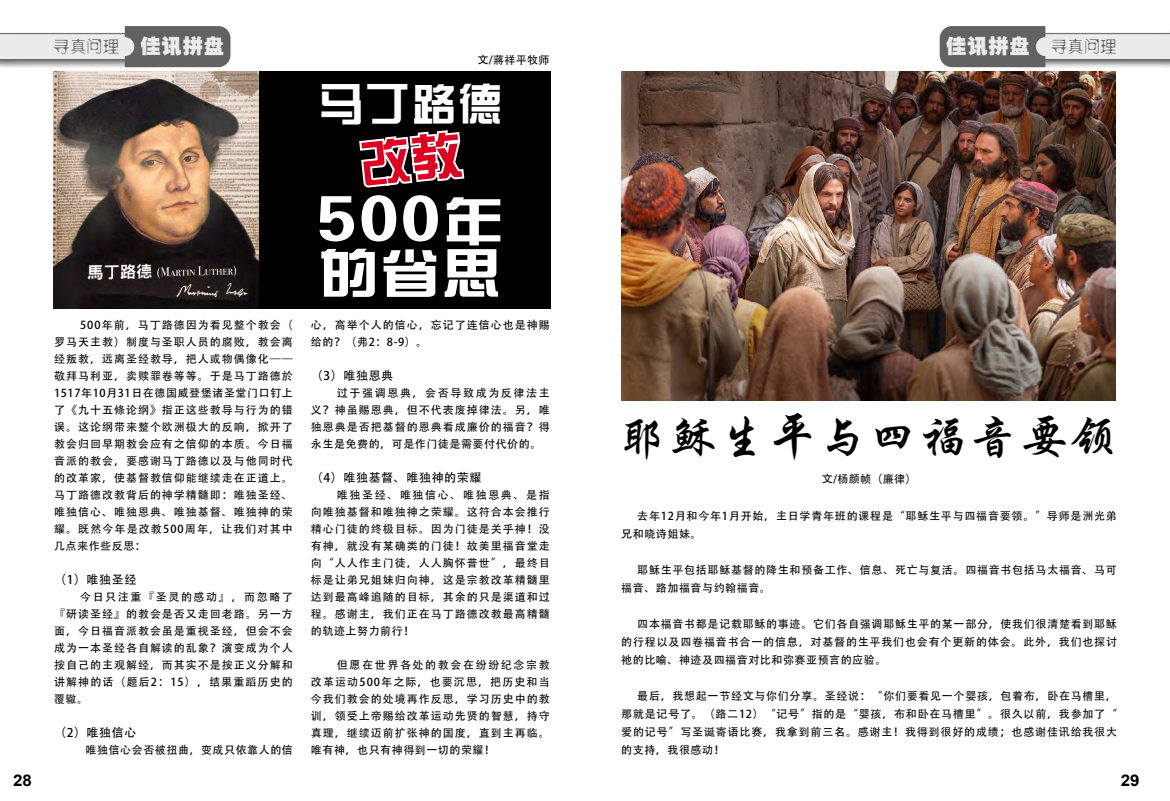
<style>
.page{position:relative;width:1170px;height:801px;background:#fff}
.page>*{position:absolute;margin:0;border:0;box-sizing:border-box;transform-origin:0 0}
.t1{font:49px "FZXKJW GB1 0";letter-spacing:.025em;color:#000}
.t2{font:45px "FZZYJW GB1 0";color:#fff}
.t3{font:20px "FZCCHJW GB1 0";color:#ebebeb}
.t4{font:16px "FZXSHJW GB1 0";color:#626262}
.t5{font:700 16px "Arial";color:#000;scale:1.06 1}
.t6{font:12px "Adobe Heiti Std";letter-spacing:.05em;color:#000}
.t7{font:11px/17px "Adobe Heiti Std";letter-spacing:.075em;color:#000;text-align:justify}
.t8{font:11px "Adobe Heiti Std";letter-spacing:.05em;color:#000}
.s1{font-family:"FZCCHJW GB1 0";font-size:20px;color:#ebebeb}
.s2{font-family:"FZXSHJW GB1 0";font-size:16px;color:#626262}
</style>
<div class="page">
<div style="left:54px;top:71px;width:496px;height:238px;background:#000"></div>
<div style="left:0;top:31px;width:165px;height:37px;background:#000;opacity:.57"></div>
<svg style="left:0;top:26px;width:230px;height:41px;background:#a8a8a8"></svg>
<img style="left:54px;top:71px;width:204px;height:238px">
<svg style="left:320px;top:195px;width:180px;height:102px"></svg>
<div style="left:1008px;top:31px;width:162px;height:37px;background:#000;opacity:.57"></div>
<svg style="left:940px;top:26px;width:230px;height:41px;background:#a8a8a8"></svg>
<img style="left:621px;top:71px;width:495px;height:330px">
<svg style="left:359px;top:130px;width:106px;height:58px"></svg>
<h3 class="t4" style="left:54px;top:39px;width:172px">寻真问理 <span class="s1">佳讯拼盘</span></h3>
<p class="t7" style="left:477px;top:51px;width:74px">文/蔣祥平牧师</p>
<h2 class="t2" style="left:319px;top:79px;width:186px">马丁路德</h2>
<h3 class="t3" style="left:946px;top:35px;width:172px">佳讯拼盘 <span class="s2">寻真问理</span></h3>
<p class="t7" style="left:54px;top:317px;width:240px;text-indent:26px">500年前，马丁路德因为看见整个教会（罗马天主教）制度与圣职人员的腐败，教会离经叛教，远离圣经教导，把人或物偶像化——敬拜马利亚，卖赎罪卷等等。于是马丁路德於1517年10月31日在德国威登堡诸圣堂门口钉上了《九十五條论纲》指正这些教导与行为的错误。这论纲带来整个欧洲极大的反响，掀开了教会归回早期教会应有之信仰的本质。今日福音派的教会，要感谢马丁路德以及与他同时代的改革家，使基督教信仰能继续走在正道上。马丁路德改教背后的神学精髓即：唯独圣经、唯独信心、唯独恩典、唯独基督、唯独神的荣耀。既然今年是改教500周年，让我们对其中几点来作些反思：</p>
<p class="t6" style="left:54px;top:573px;width:84px">（1）唯独圣经</p>
<p class="t7" style="left:54px;top:589px;width:240px;text-indent:26px">今日只注重『圣灵的感动』，而忽略了『研读圣经』的教会是否又走回老路。另一方面，今日福音派教会虽是重视圣经，但会不会成为一本圣经各自解读的乱象？演变成为个人按自己的主观解经，而其实不是按正义分解和讲解神的话（题后2：15），结果重蹈历史的覆辙。</p>
<p class="t6" style="left:54px;top:726px;width:84px">（2）唯独信心</p>
<p class="t8" style="left:86px;top:744px;width:209px">唯独信心会否被扭曲，变成只依靠人的信</p>
<p class="t7" style="left:311px;top:317px;width:240px">心，高举个人的信心，忘记了连信心也是神赐给的？（弗2：8-9）。</p>
<p class="t6" style="left:311px;top:369px;width:84px">（3）唯独恩典</p>
<p class="t7" style="left:311px;top:385px;width:240px;text-indent:26px">过于强调恩典，会否导致成为反律法主义？神虽赐恩典，但不代表废掉律法。另，唯独恩典是否把基督的恩典看成廉价的福音？得永生是免费的，可是作门徒是需要付代价的。</p>
<p class="t6" style="left:311px;top:471px;width:172px">（4）唯独基督、唯独神的荣耀</p>
<p class="t7" style="left:311px;top:487px;width:240px;text-indent:26px">唯独圣经、唯独信心、唯独恩典、是指向唯独基督和唯独神之荣耀。这符合本会推行精心门徒的终极目标。因为门徒是关乎神！没有神，就没有某确类的门徒！故美里福音堂走向“人人作主门徒，人人胸怀普世”，最终目标是让弟兄姐妹归向神，这是宗教改革精髓里达到最高峰追随的目标，其余的只是渠道和过程。感谢主，我们正在马丁路德改教最高精髓的轨迹上努力前行！</p>
<p class="t7" style="left:311px;top:657px;width:240px;text-indent:26px">但愿在世界各处的教会在纷纷纪念宗教改革运动500年之际，也要沉思，把历史和当今我们教会的处境再作反思，学习历史中的教训，领受上帝赐给改革运动先贤的智慧，持守真理，继续迈前扩张神的国度，直到主再临。唯有神，也只有神得到一切的荣耀！</p>
<h1 class="t1" style="left:618px;top:410px;width:503px">耶稣生平与四福音要领</h1>
<p class="t7" style="left:822px;top:471px;width:96px">文/杨颜帧（廉律）</p>
<p class="t7" style="left:621px;top:507px;width:497px;line-height:18px;text-indent:16px">去年12月和今年1月开始，主日学青年班的课程是“耶稣生平与四福音要领。”导师是洲光弟兄和晓诗姐妹。</p>
<p class="t7" style="left:621px;top:561px;width:497px;line-height:18px;text-indent:16px">耶稣生平包括耶稣基督的降生和预备工作、信息、死亡与复活。四福音书包括马太福音、马可福音、路加福音与约翰福音。</p>
<p class="t7" style="left:621px;top:615px;width:497px;line-height:18px;text-indent:16px">四本福音书都是记载耶稣的事迹。它们各自强调耶稣生平的某一部分，使我们很清楚看到耶稣的行程以及四卷福音书合一的信息，对基督的生平我们也会有个更新的体会。此外，我们也探讨祂的比喻、神迹及四福音对比和弥赛亚预言的应验。</p>
<p class="t7" style="left:621px;top:687px;width:497px;line-height:18px;text-indent:16px">最后，我想起一节经文与你们分享。圣经说：“你们要看见一个婴孩，包着布，卧在马槽里，那就是记号了。（路二12）“记号”指的是“婴孩，布和卧在马槽里”。很久以前，我参加了“爱的记号”写圣诞寄语比赛，我拿到前三名。感谢主！我得到很好的成绩；也感谢佳讯给我很大的支持，我很感动！</p>
<h3 class="t5" style="left:13px;top:770px;width:19px">28</h3>
<h3 class="t5" style="left:1121px;top:770px;width:19px">29</h3>
</div>
